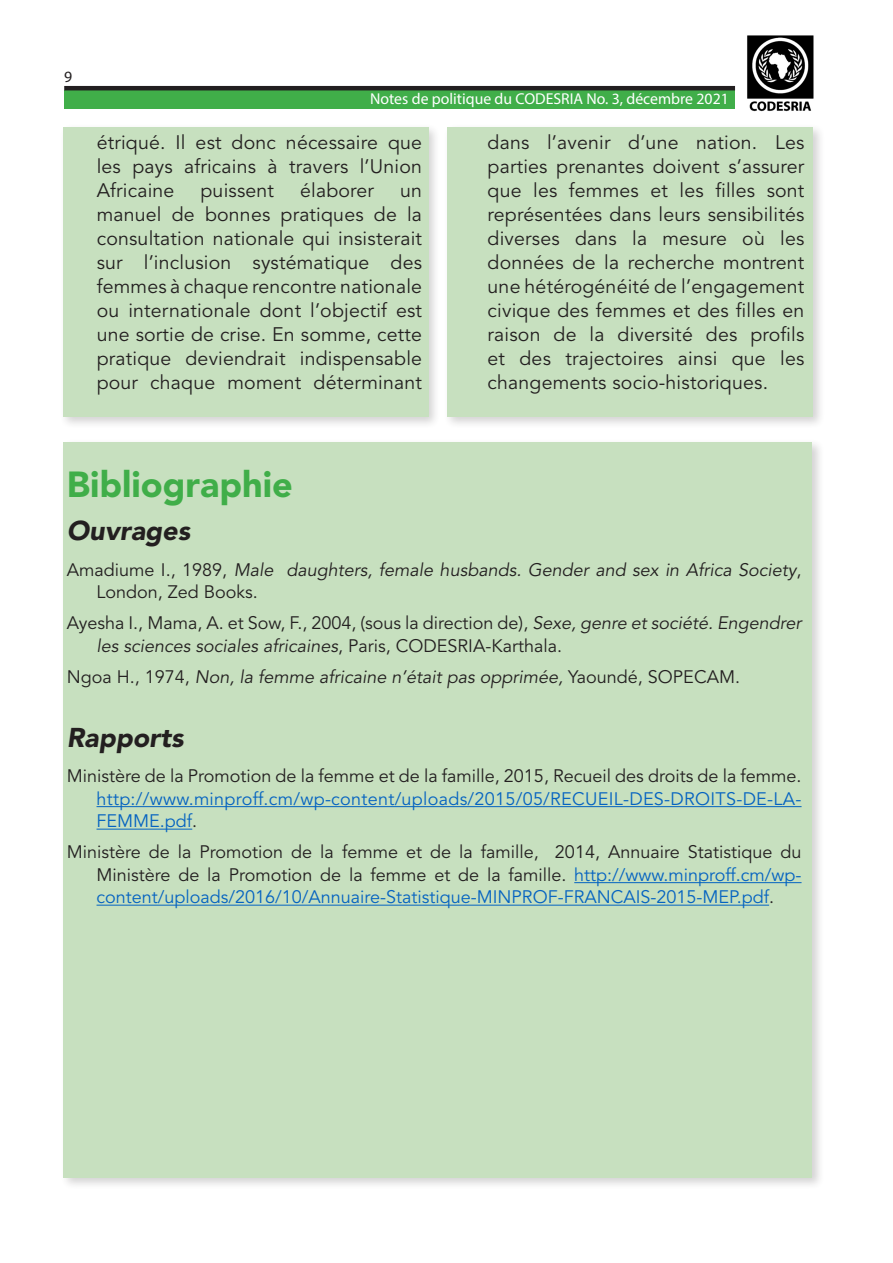
<style>
.page{position:relative;width:893px;height:1263px;background:#fff}
.page>*{position:absolute;margin:0;border:0;box-sizing:border-box;transform-origin:0 0}
.Titre{font:900 36px "Avenir LT Std";color:#40ae49}
.Titre-2{font:italic 900 27px "Avenir LT Std";color:#231f20}
.Texte1{font:19.5px/24px "Avenir LT Std";letter-spacing:.01em;color:#231f20;text-align:justify}
.Texte1-2{font:18px/22.5px "Avenir LT Std";color:#231f20}
.Texte1-3{font:18px/22.5px "Avenir LT Std";letter-spacing:.015em;color:#0563c1;text-align:justify}
.Texte1-4{font:italic 18px/22.5px "Avenir LT Std";color:#231f20}
.t1{font:15.75px "Myriad Pro";color:#fff}
.t2{font:15.75px "Myriad Pro";color:#231f20}
.s1{font-style:normal}
.s2{font-style:italic}
.s3{color:#231f20}
.s4{color:#0563c1}
</style>
<div class="page">
<div style="left:64px;top:90px;width:671px;height:19px;background:#40ae49"></div>
<hr style="left:64px;top:86px;width:671px;height:4px;background:#231f20">
<img style="left:747px;top:35px;width:67px;height:77px">
<div style="left:60px;top:438px;width:764px;height:752px;background:#231f20;opacity:.2"></div>
<div style="left:64px;top:442px;width:748px;height:736px;background:#c7e0bf"></div>
<hr style="left:97px;top:806px;width:704px;height:1px;background:#0563c1">
<hr style="left:97px;top:829px;width:95px;height:1px;background:#0563c1">
<hr style="left:574px;top:882px;width:227px;height:1px;background:#0563c1">
<hr style="left:97px;top:905px;width:672px;height:1px;background:#0563c1">
<div style="left:59px;top:123px;width:382px;height:306px;background:#231f20;opacity:.2"></div>
<div style="left:63px;top:127px;width:365px;height:290px;background:#c7e0bf"></div>
<div style="left:444px;top:124px;width:382px;height:305px;background:#231f20;opacity:.2"></div>
<div style="left:448px;top:128px;width:365px;height:289px;background:#c7e0bf"></div>
<p class="t2" style="left:64px;top:67px;width:10px">9</p>
<p class="t1" style="left:370px;top:89px;width:360px">Notes de politique du CODESRIA No. 3, décembre 2021</p>
<p class="Texte1" style="left:97px;top:131px;width:327px">étriqué. Il est donc nécessaire que les pays africains à travers l’Union Africaine</p>
<p class="Texte1" style="left:201px;top:179px;width:75px">puissent</p>
<p class="Texte1" style="left:300px;top:179px;width:75px">élaborer</p>
<p class="Texte1" style="left:97px;top:179px;width:327px;text-indent:303px">un manuel de bonnes pratiques de la consultation nationale qui insisterait sur l’inclusion systématique des femmes à chaque rencontre nationale ou internationale dont l’objectif est une sortie de crise. En somme, cette pratique deviendrait indispensable pour chaque moment déterminant</p>
<p class="Texte1" style="left:488px;top:131px;width:318px">dans l’avenir d’une nation. Les parties prenantes doivent s’assurer que les femmes et les filles sont représentées dans leurs sensibilités diverses dans la mesure où les données de la recherche montrent une hétérogénéité de l’engagement civique des femmes et des filles en raison de la diversité des profils et des trajectoires ainsi que les changements socio-historiques.</p>
<p class="Titre" style="left:67px;top:463px;width:228px">Bibliographie</p>
<p class="Titre-2" style="left:67px;top:515px;width:125px">Ouvrages</p>
<p class="Texte1-4" style="left:97px;top:559px;width:706px;text-indent:-30px"><span class="s1">Amadiume I., 1989,</span> Male daughters, female husbands. Gender and sex in Africa Society<span class="s1">,<br>London, Zed Books.</span></p>
<p class="Texte1-2" style="left:97px;top:612px;width:706px;text-indent:-30px">Ayesha I., Mama, A. et Sow, F., 2004, (sous la direction de), <span class="s2">Sexe, genre et société. Engendrer les sciences sociales africaines</span>, Paris, CODESRIA-Karthala.</p>
<p class="Texte1-4" style="left:67px;top:666px;width:675px"><span class="s1">Ngoa H., 1974,</span> Non, la femme africaine n’était pas opprimée, <span class="s1">Yaoundé, SOPECAM.</span></p>
<p class="Titre-2" style="left:67px;top:721px;width:118px">Rapports</p>
<p class="Texte1-3" style="left:97px;top:765px;width:706px;text-indent:-30px"><span class="s3">Ministère de la Promotion de la femme et de la famille, 2015, Recueil des droits de la femme. </span>http://www.minproff.cm/wp-content/uploads/2015/05/RECUEIL-DES-DROITS-DE-LA-FEMME.pdf<span class="s3">.</span></p>
<p class="Texte1-2" style="left:97px;top:841px;width:706px;text-align:justify;text-indent:-30px">Ministère de la Promotion de la femme et de la famille, 2014, Annuaire Statistique du Ministère de la Promotion de la femme et de la famille. <span class="s4">http://www.minproff.cm/wp&shy;content/uploads/2016/10/Annuaire-Statistique-MINPROF-FRANCAIS-2015-MEP.pdf</span>.</p>
</div>
